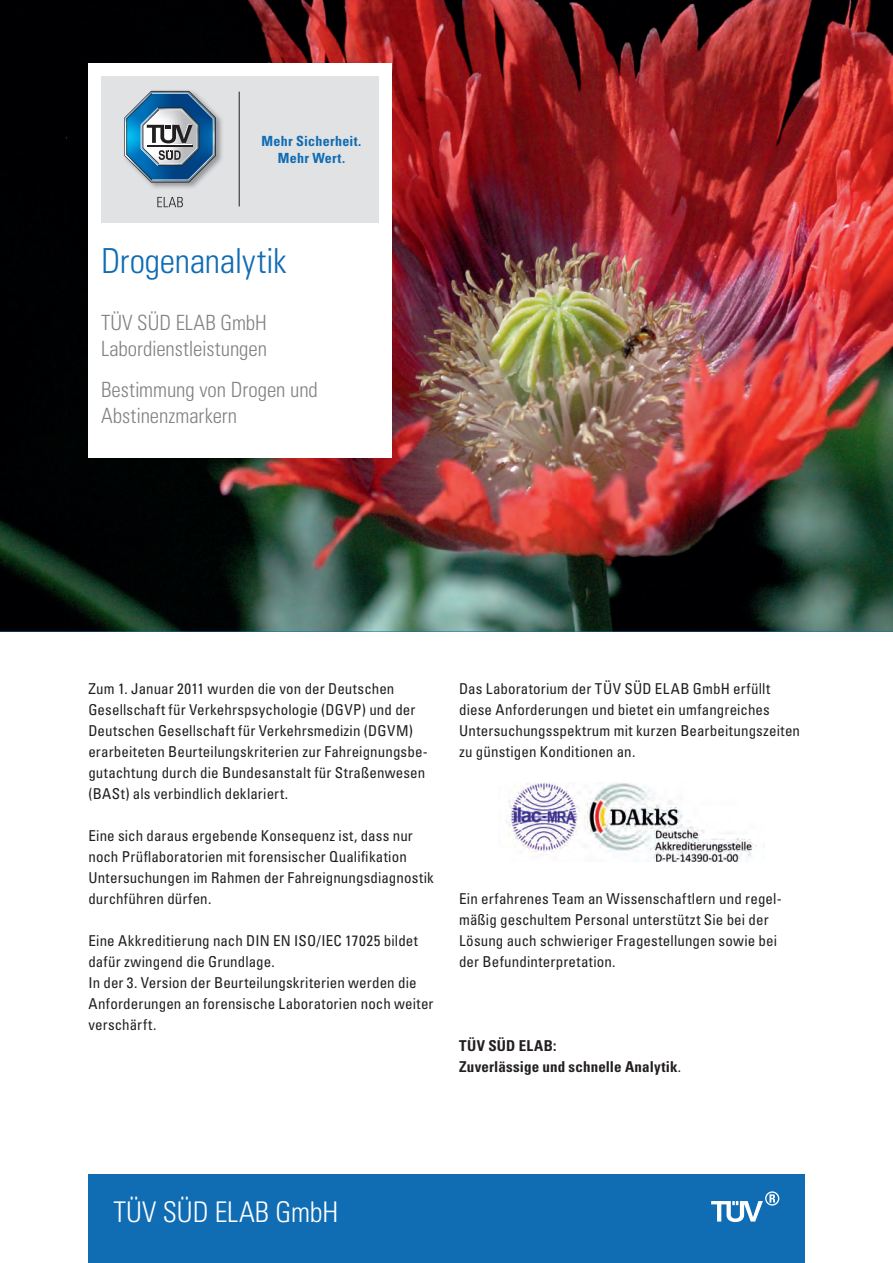
<style>
.page{position:relative;width:893px;height:1263px;background:#fff}
.page>*{position:absolute;margin:0;border:0;box-sizing:border-box;transform-origin:0 0}
.t1{font:300 condensed 34.5px "Univers";letter-spacing:-.005em;color:#106cb3}
.t2{font:300 condensed 28.5px "Univers";color:#fff}
.t3{font:300 condensed 21px/25.5px "Univers";letter-spacing:-.005em;color:#808285}
.t4{font:condensed 15px/21px "Univers";letter-spacing:.005em;color:#231f20}
.t5{font:700 condensed 15px/21px "Univers";letter-spacing:.01em;color:#231f20}
.t6{font:700 condensed 13.95px/16.8px "Univers";letter-spacing:.02em;color:#106cb3;text-align:center}
.s1{font-weight:400}
</style>
<div class="page">
<img style="left:0;top:0;width:893px;height:631px">
<div style="left:88px;top:63px;width:303px;height:395px;background:#fff"></div>
<div style="left:101px;top:76px;width:278px;height:146px;background:#e1e2e4"></div>
<div style="left:88px;top:1174px;width:717px;height:89px;background:#106cb3"></div>
<svg style="left:711px;top:1191px;width:68px;height:31px"></svg>
<img style="left:149px;top:90px;width:73px;height:98px">
<svg style="left:124px;top:91px;width:92px;height:92px"></svg>
<svg style="left:157px;top:197px;width:26px;height:10px"></svg>
<hr style="left:239px;top:92px;width:1px;height:114px;background:#231f20">
<img style="left:506px;top:783px;width:251px;height:78px">
<p class="t6" style="left:262px;top:132px;width:101px">Mehr Sicherheit.<br>Mehr Wert.</p>
<h1 class="t1" style="left:101px;top:240px;width:187px">Drogenanalytik</h1>
<h3 class="t3" style="left:101px;top:310px;width:167px">TÜV SÜD ELAB GmbH<br>Labordienstleistungen</h3>
<h3 class="t3" style="left:101px;top:377px;width:218px">Bestimmung von Drogen und<br>Abstinenzmarkern</h3>
<p class="t4" style="left:88px;top:678px;width:341px">Zum 1. Januar 2011 wurden die von der Deutschen Gesellschaft für Verkehrspsychologie (DGVP) und der Deutschen Gesellschaft für Verkehrsmedizin (DGVM) erarbeiteten Beurteilungskriterien zur Fahreignungsbe&shy;gutachtung durch die Bundesanstalt für Straßenwesen (BASt) als verbindlich deklariert.</p>
<p class="t4" style="left:88px;top:825px;width:347px">Eine sich daraus ergebende Konsequenz ist, dass nur noch Prüflaboratorien mit forensischer Qualifikation Untersuchungen im Rahmen der Fahreignungsdiagnostik durchführen dürfen.</p>
<p class="t4" style="left:88px;top:930px;width:347px">Eine Akkreditierung nach DIN EN ISO/IEC 17025 bildet dafür zwingend die Grundlage.<br>In der 3. Version der Beurteilungskriterien werden die Anforderungen an forensische Laboratorien noch weiter verschärft.</p>
<p class="t4" style="left:459px;top:678px;width:342px">Das Laboratorium der TÜV SÜD ELAB GmbH erfüllt diese Anforderungen und bietet ein umfangreiches Untersuchungsspektrum mit kurzen Bearbeitungszeiten zu günstigen Konditionen an.</p>
<p class="t4" style="left:459px;top:888px;width:324px">Ein erfahrenes Team an Wissenschaftlern und regel&shy;mäßig geschultem Personal unterstützt Sie bei der Lösung auch schwieriger Fragestellungen sowie bei der Befundinterpretation.</p>
<p class="t5" style="left:459px;top:1035px;width:224px">TÜV SÜD ELAB:<br>Zuverlässige und schnelle Analytik<span class="s1">.</span></p>
<h2 class="t2" style="left:114px;top:1195px;width:226px">TÜV SÜD ELAB GmbH</h2>
</div>
